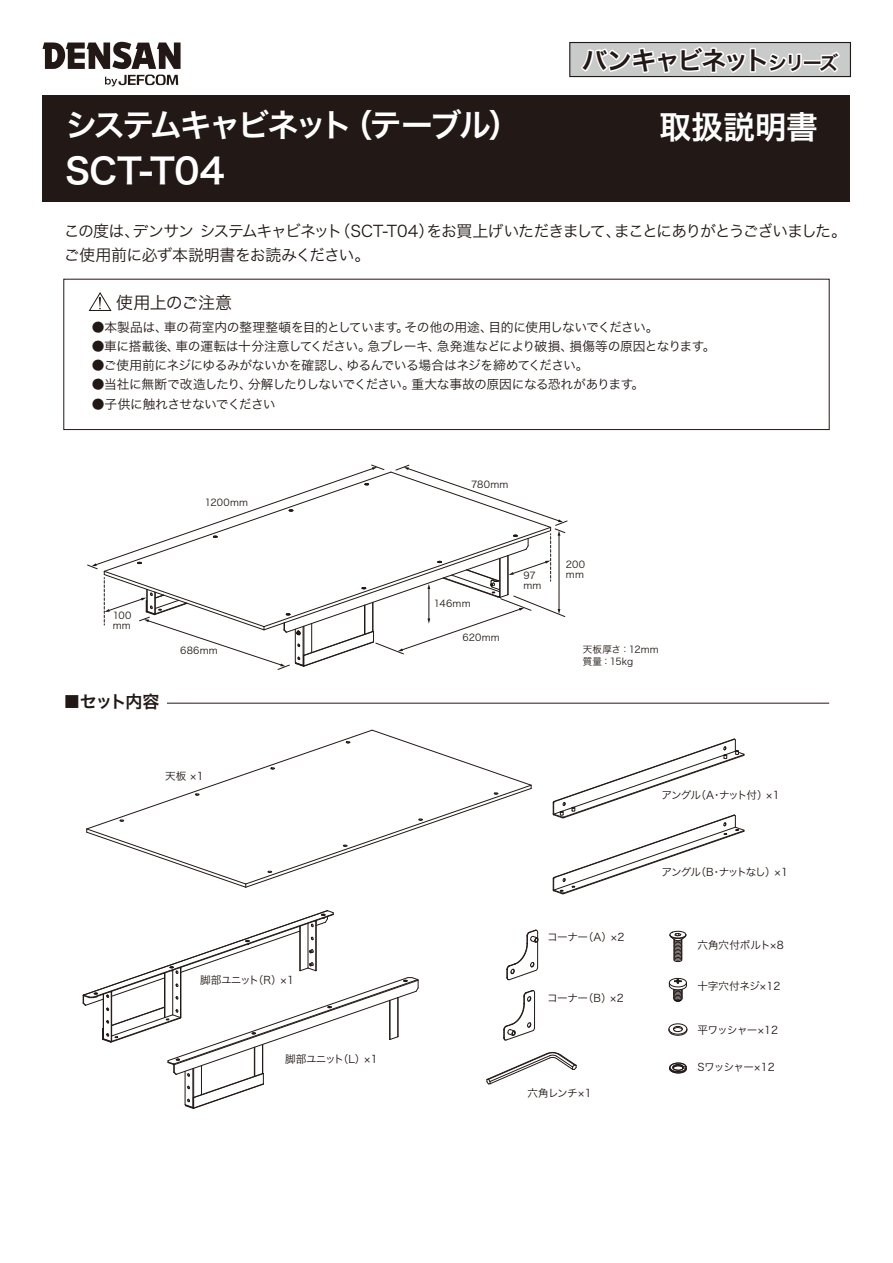
<style>
.page{position:relative;width:893px;height:1263px;background:#fff}
.page>*{position:absolute;margin:0;border:0;box-sizing:border-box;transform-origin:0 0}
.t1{font:35.1px "Hira Kaku Pro W6";letter-spacing:-.01em;color:#fff}
.t2{font:31.95px "Hira Kaku Pro W6";letter-spacing:-.075em;color:#fff}
.t3{font:25.5px "Hira Kaku Pro W6";letter-spacing:-.075em;color:#221815}
.t4{font:16.95px "Hira Kaku Pro W3";letter-spacing:-.025em;color:#221815}
.t5{font:16.95px "Hira Kaku Pro W6";letter-spacing:-.07em;color:#221815}
.t6{font:15.9px/23.4px "Hira Kaku Pro W3";letter-spacing:-.07em;color:#221815}
.t7{font:12.75px "Hira Kaku Pro W3";letter-spacing:-.035em;color:#221815}
.t8{font:10.65px "Hira Kaku Pro W3";letter-spacing:-.06em;color:#221815}
.t9{font:10.65px "Hira Kaku Pro W3";letter-spacing:-.11em;color:#221815}
.t10{font:10.65px "Hira Kaku Pro W3";letter-spacing:-.1em;color:#221815}
.t11{font:10.65px "Hira Kaku Pro W3";color:#221815}
.t12{font:10.65px "Hira Kaku Pro W3";letter-spacing:-.005em;color:#221815}
.t13{font:9.6px/12px "Hira Kaku Pro W3";letter-spacing:.02em;color:#221815}
.s1{font-size:19.2px}
</style>
<div class="page">
<svg style="left:82px;top:910px;width:337px;height:199px"></svg>
<hr style="left:397px;top:998px;width:1px;height:39px;background:#221815">
<svg style="left:86px;top:729px;width:446px;height:159px"></svg>
<svg style="left:506px;top:929px;width:33px;height:51px"></svg>
<svg style="left:503px;top:990px;width:32px;height:51px"></svg>
<svg style="left:669px;top:931px;width:18px;height:31px"></svg>
<svg style="left:486px;top:1052px;width:91px;height:33px"></svg>
<svg style="left:552px;top:738px;width:193px;height:156px"></svg>
<svg style="left:669px;top:978px;width:18px;height:24px"></svg>
<svg style="left:668px;top:1023px;width:19px;height:13px"></svg>
<svg style="left:669px;top:1062px;width:18px;height:12px"></svg>
<hr style="left:167px;top:703px;width:662px;height:1px;background:#221815">
<svg style="left:88px;top:292px;width:24px;height:19px"></svg>
<div style="left:43px;top:95px;width:807px;height:107px;background:#221815"></div>
<div style="left:63px;top:279px;width:767px;height:151px;border:1px solid #221815"></div>
<svg style="left:43px;top:42px;width:138px;height:44px"></svg>
<svg style="left:87px;top:464px;width:481px;height:206px"></svg>
<div style="left:569px;top:42px;width:282px;height:35px;background:#c9caca;border:1px solid #221815"></div>
<svg style="left:578px;top:46px;width:264px;height:30px"></svg>
<h3 class="t3" style="left:582px;top:37px;width:258px">バンキャビネット<span class="s1">シリーズ</span></h3>
<h2 class="t2" style="left:65px;top:96px;width:457px">システムキャビネット（テーブル）</h2>
<h2 class="t2" style="left:659px;top:98px;width:160px">取扱説明書</h2>
<h1 class="t1" style="left:65px;top:139px;width:161px">SCT-T04</h1>
<p class="t6" style="left:64px;top:219px;width:785px">この度は、デンサン システムキャビネット（SCT-T04）をお買上げいただきまして、まことにありがとうございました。ご使用前に必ず本説明書をお読みください。</p>
<h3 class="t4" style="left:116px;top:288px;width:117px">使用上のご注意</h3>
<p class="t7" style="left:92px;top:316px;width:568px">●本製品は、車の荷室内の整理整頓を目的としています。その他の用途、目的に使用しないでください。</p>
<p class="t7" style="left:92px;top:335px;width:625px">●車に搭載後、車の運転は十分注意してください。急ブレーキ、急発進などにより破損、損傷等の原因となります。</p>
<p class="t7" style="left:92px;top:354px;width:498px">●ご使用前にネジにゆるみがないかを確認し、ゆるんでいる場合はネジを締めてください。</p>
<p class="t7" style="left:92px;top:373px;width:554px">●当社に無断で改造したり、分解したりしないでください。重大な事故の原因になる恐れがあります。</p>
<p class="t7" style="left:92px;top:392px;width:185px">●子供に触れさせないでください</p>
<p class="t13" style="left:205px;top:495px;width:45px">1200mm</p>
<p class="t13" style="left:113px;top:610px;width:20px;line-height:9.6px">100 mm</p>
<h3 class="t5" style="left:64px;top:687px;width:97px">■セット内容</h3>
<p class="t13" style="left:180px;top:644px;width:39px">686mm</p>
<p class="t8" style="left:165px;top:767px;width:40px">天板 ×1</p>
<p class="t8" style="left:200px;top:971px;width:95px">脚部ユニット（R）×1</p>
<p class="t8" style="left:285px;top:1050px;width:94px">脚部ユニット（L）×1</p>
<p class="t13" style="left:471px;top:477px;width:39px">780mm</p>
<p class="t13" style="left:434px;top:596px;width:38px">146mm</p>
<p class="t13" style="left:462px;top:630px;width:39px">620mm</p>
<p class="t13" style="left:566px;top:558px;width:21px">200</p>
<p class="t13" style="left:523px;top:569px;width:14px">97</p>
<p class="t13" style="left:566px;top:567px;width:20px">mm</p>
<p class="t13" style="left:523px;top:579px;width:20px">mm</p>
<p class="t13" style="left:583px;top:643px;width:77px">天板厚さ：12mm質量：15kg</p>
<p class="t8" style="left:547px;top:927px;width:79px">コーナー（A）×2</p>
<p class="t8" style="left:547px;top:988px;width:78px">コーナー（B）×2</p>
<p class="t8" style="left:527px;top:1083px;width:66px">六角レンチ×1</p>
<p class="t10" style="left:662px;top:786px;width:120px">アングル（A・ナット付）×1</p>
<p class="t9" style="left:662px;top:862px;width:128px">アングル（B・ナットなし）×1</p>
<p class="t11" style="left:697px;top:935px;width:88px">六角穴付ボルト×8</p>
<p class="t12" style="left:697px;top:976px;width:85px">十字穴付ネジ×12</p>
<p class="t8" style="left:697px;top:1021px;width:82px">平ワッシャー×12</p>
<p class="t8" style="left:697px;top:1058px;width:79px">Sワッシャー×12</p>
</div>
